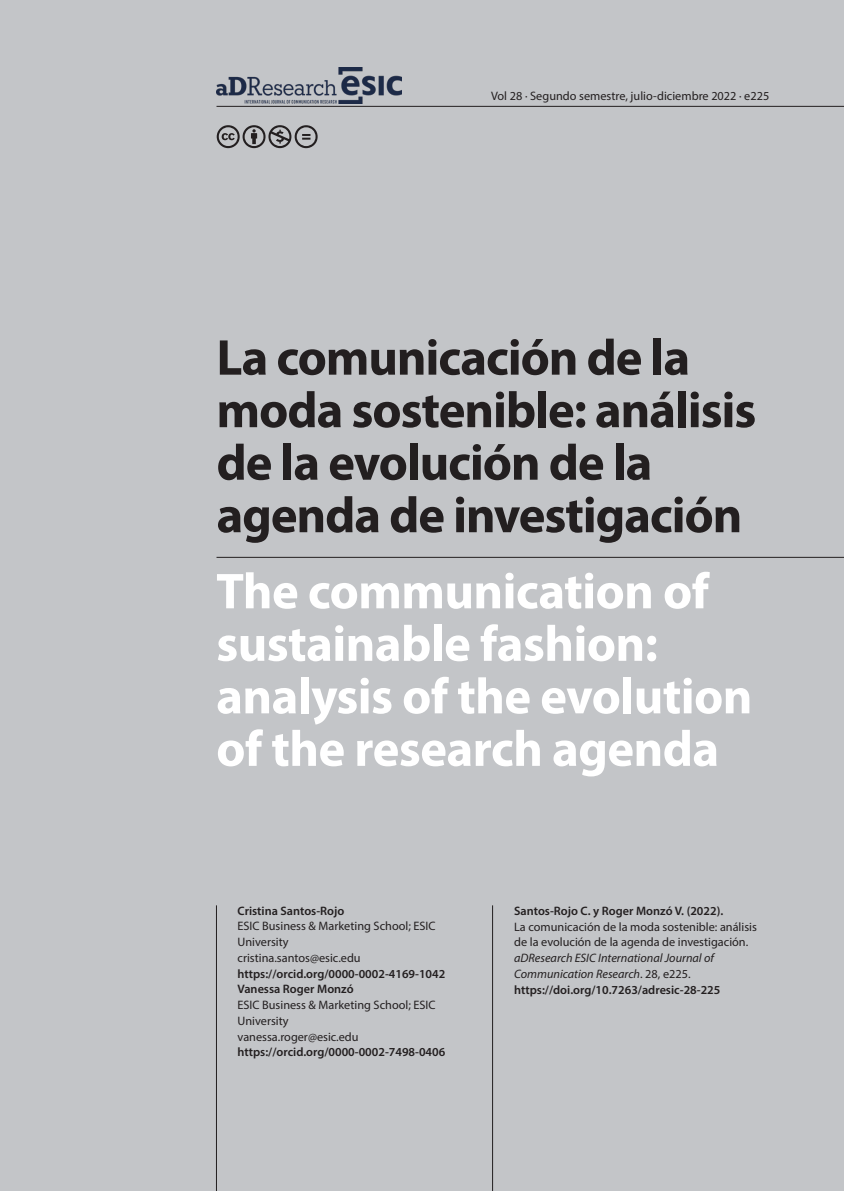
<style>
.page{position:relative;width:844px;height:1191px;background:#fff}
.page>*{position:absolute;margin:0;border:0;box-sizing:border-box;transform-origin:0 0}
.AT{font:700 50.75px/52.5px "Myriad Pro";letter-spacing:-.02em;color:#231f20}
.AT-2{font:700 50.75px/52.5px "Myriad Pro";letter-spacing:-.01em;color:#fff}
.Author_Affliation{font:12.25px/15.8px "Myriad Pro";color:#231f20}
.Author_Affliation-2{font:600 12.25px "Myriad Pro";color:#231f20}
.Author_Affliation-3{font:italic 12.25px/15.8px "Myriad Pro";color:#231f20}
.s1{font-style:normal}
</style>
<div class="page">
<div style="left:0;top:0;width:843px;height:1191px;background:#c3c5c8"></div>
<hr style="left:216px;top:106px;width:627px;height:1px;background:#231f20">
<img style="left:216px;top:68px;width:185px;height:35px">
<svg style="left:216px;top:125px;width:102px;height:24px"></svg>
<hr style="left:216px;top:557px;width:627px;height:1px;background:#231f20">
<hr style="left:492px;top:905px;width:1px;height:286px;background:#231f20">
<hr style="left:216px;top:905px;width:1px;height:286px;background:#231f20">
<p class="Author_Affliation" style="left:491px;top:88px;width:280px">Vol 28 · Segundo semestre, julio-diciembre 2022 · e225</p>
<p class="AT" style="left:216px;top:330px;width:541px">La comunicación de la moda sostenible: análisis de la evolución de la agenda de investigación</p>
<p class="AT-2" style="left:216px;top:563px;width:537px">The communication of sustainable fashion: analysis of the evolution of the research agenda</p>
<p class="Author_Affliation-2" style="left:237px;top:902px;width:108px">Cristina Santos-Rojo</p>
<p class="Author_Affliation" style="left:237px;top:918px;width:199px">ESIC Business &amp; Marketing School; ESIC<br>University</p>
<p class="Author_Affliation" style="left:237px;top:949px;width:125px">cristina.santos@esic.edu</p>
<p class="Author_Affliation-2" style="left:237px;top:965px;width:209px">https://orcid.org/0000-0002-4169-1042</p>
<p class="Author_Affliation-2" style="left:237px;top:981px;width:118px">Vanessa Roger Monzó</p>
<p class="Author_Affliation" style="left:237px;top:997px;width:199px">ESIC Business &amp; Marketing School; ESIC<br>University</p>
<p class="Author_Affliation" style="left:237px;top:1028px;width:123px">vanessa.roger@esic.edu</p>
<p class="Author_Affliation-2" style="left:237px;top:1044px;width:209px">https://orcid.org/0000-0002-7498-0406</p>
<p class="Author_Affliation-2" style="left:514px;top:903px;width:210px">Santos-Rojo C. y Roger Monzó V. (2022).</p>
<p class="Author_Affliation" style="left:514px;top:918px;width:244px">La comunicación de la moda sostenible: análisis de la evolución de la agenda de investigación.</p>
<p class="Author_Affliation-3" style="left:514px;top:950px;width:201px">aDResearch ESIC International Journal of<br>Communication Research<span class="s1">. 28, e225.</span></p>
<p class="Author_Affliation-2" style="left:514px;top:981px;width:208px">https://doi.org/10.7263/adresic-28-225</p>
</div>
